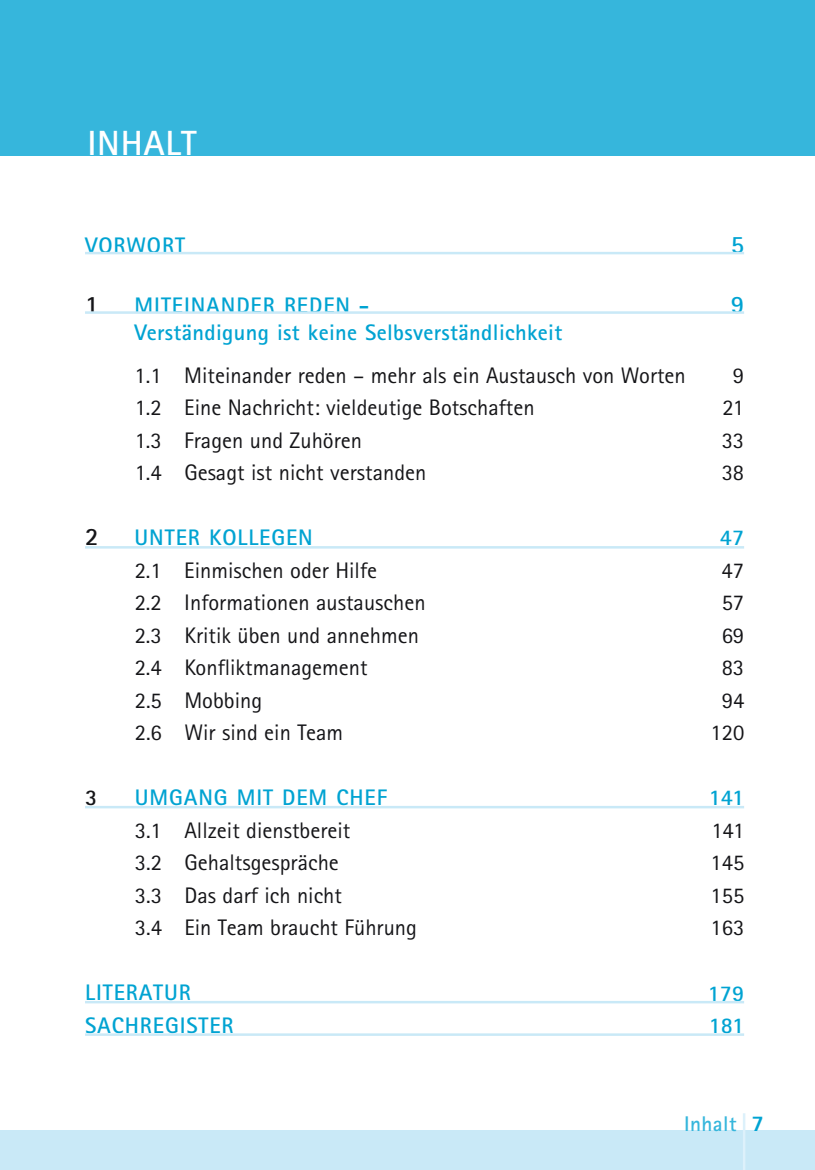
<style>
.page{position:relative;width:815px;height:1170px;background:#fff}
.page>*{position:absolute;margin:0;border:0;box-sizing:border-box;transform-origin:0 0}
.t1{font:700 35px "Agfa Rotis Sans Serif";letter-spacing:.02em;color:#fff}
.t2{font:700 25px "Agfa Rotis Sans Serif";color:#00a3d2}
.t3{font:700 25px "Agfa Rotis Sans Serif";color:#151518}
.t4{font:22.5px "Agfa Rotis Sans Serif";color:#151518}
.t5{font:700 22.5px "Agfa Rotis Sans Serif";letter-spacing:.04em;color:#00a3d2}
.t6{font:700 22.5px "Agfa Rotis Sans Serif";letter-spacing:.015em;color:#00a3d2}
.t7{font:700 22.5px "Agfa Rotis Sans Serif";color:#151518}
.t8{font:700 21.25px "Agfa Rotis Sans Serif";color:#36b6dc}
.s1{font-weight:800;font-size:22.5px;color:#00a3d2}
</style>
<div class="page">
<hr style="left:85px;top:546px;width:659px;height:2px;background:#c9e9f7">
<div style="left:0;top:1130px;width:815px;height:39px;background:#c9e9f7"></div>
<hr style="left:743px;top:1113px;width:2px;height:56px;background:#ddf1fb">
<div style="left:0;top:0;width:815px;height:155px;background:#36b6dc"></div>
<hr style="left:85px;top:311px;width:659px;height:3px;background:#c9e9f7">
<hr style="left:85px;top:805px;width:659px;height:3px;background:#c9e9f7">
<hr style="left:85px;top:252px;width:659px;height:2px;background:#c9e9f7">
<hr style="left:85px;top:1000px;width:659px;height:3px;background:#c9e9f7">
<hr style="left:85px;top:1033px;width:659px;height:2px;background:#c9e9f7">
<h1 class="t1" style="left:88px;top:121px;width:107px">INHALT</h1>
<p class="t5" style="left:85px;top:231px;width:101px">VORWORT</p>
<p class="t2" style="left:731px;top:228px;width:15px">5</p>
<p class="t3" style="left:85px;top:288px;width:15px">1</p>
<p class="t5" style="left:135px;top:291px;width:236px">MITEINANDER REDEN -</p>
<p class="t2" style="left:731px;top:288px;width:15px">9</p>
<p class="t6" style="left:135px;top:318px;width:429px">VERSTÄNDIGUNG IST KEINE SELBSVERSTÄNDLICHKEIT</p>
<p class="t4" style="left:135px;top:362px;width:553px">1.1 Miteinander reden – mehr als ein Austausch von Worten</p>
<p class="t4" style="left:733px;top:362px;width:13px">9</p>
<p class="t4" style="left:135px;top:394px;width:402px">1.2 Eine Nachricht: vieldeutige Botschaften</p>
<p class="t4" style="left:722px;top:394px;width:23px">21</p>
<p class="t4" style="left:135px;top:427px;width:229px">1.3 Fragen und Zuhören</p>
<p class="t4" style="left:722px;top:427px;width:24px">33</p>
<p class="t4" style="left:135px;top:459px;width:293px">1.4 Gesagt ist nicht verstanden</p>
<p class="t4" style="left:722px;top:459px;width:24px">38</p>
<p class="t3" style="left:85px;top:521px;width:15px">2</p>
<p class="t5" style="left:135px;top:523px;width:180px">UNTER KOLLEGEN</p>
<p class="t5" style="left:720px;top:523px;width:26px">47</p>
<p class="t4" style="left:135px;top:557px;width:244px">2.1 Einmischen oder Hilfe</p>
<p class="t4" style="left:722px;top:557px;width:24px">47</p>
<p class="t4" style="left:135px;top:589px;width:292px">2.2 Informationen austauschen</p>
<p class="t4" style="left:722px;top:589px;width:24px">57</p>
<p class="t4" style="left:135px;top:622px;width:286px">2.3 Kritik üben und annehmen</p>
<p class="t4" style="left:722px;top:622px;width:24px">69</p>
<p class="t4" style="left:135px;top:654px;width:234px">2.4 Konfliktmanagement</p>
<p class="t4" style="left:722px;top:654px;width:24px">83</p>
<p class="t4" style="left:135px;top:687px;width:129px">2.5 Mobbing</p>
<p class="t4" style="left:722px;top:687px;width:24px">94</p>
<p class="t4" style="left:135px;top:719px;width:210px">2.6 Wir sind ein Team</p>
<p class="t4" style="left:710px;top:719px;width:35px">120</p>
<p class="t7" style="left:85px;top:783px;width:14px">3</p>
<p class="t5" style="left:135px;top:783px;width:254px">UMGANG M IT DEM CHEF</p>
<p class="t5" style="left:709px;top:783px;width:37px">141</p>
<p class="t4" style="left:135px;top:817px;width:217px">3.1 Allzeit dienstbereit</p>
<p class="t4" style="left:711px;top:817px;width:34px">141</p>
<p class="t4" style="left:135px;top:849px;width:206px">3.2 Gehaltsgespräche</p>
<p class="t4" style="left:711px;top:849px;width:35px">145</p>
<p class="t4" style="left:135px;top:882px;width:209px">3.3 Das darf ich nicht</p>
<p class="t4" style="left:711px;top:882px;width:35px">155</p>
<p class="t4" style="left:135px;top:914px;width:284px">3.4 Ein Team braucht Führung</p>
<p class="t4" style="left:711px;top:914px;width:35px">163</p>
<p class="t5" style="left:85px;top:978px;width:107px">LITERATU R</p>
<p class="t5" style="left:708px;top:978px;width:38px">179</p>
<p class="t5" style="left:85px;top:1011px;width:150px">SACHREGISTER</p>
<p class="t5" style="left:709px;top:1011px;width:37px">181</p>
<p class="t8" style="left:684px;top:1109px;width:82px">INHALT <span class="s1">7</span></p>
</div>
